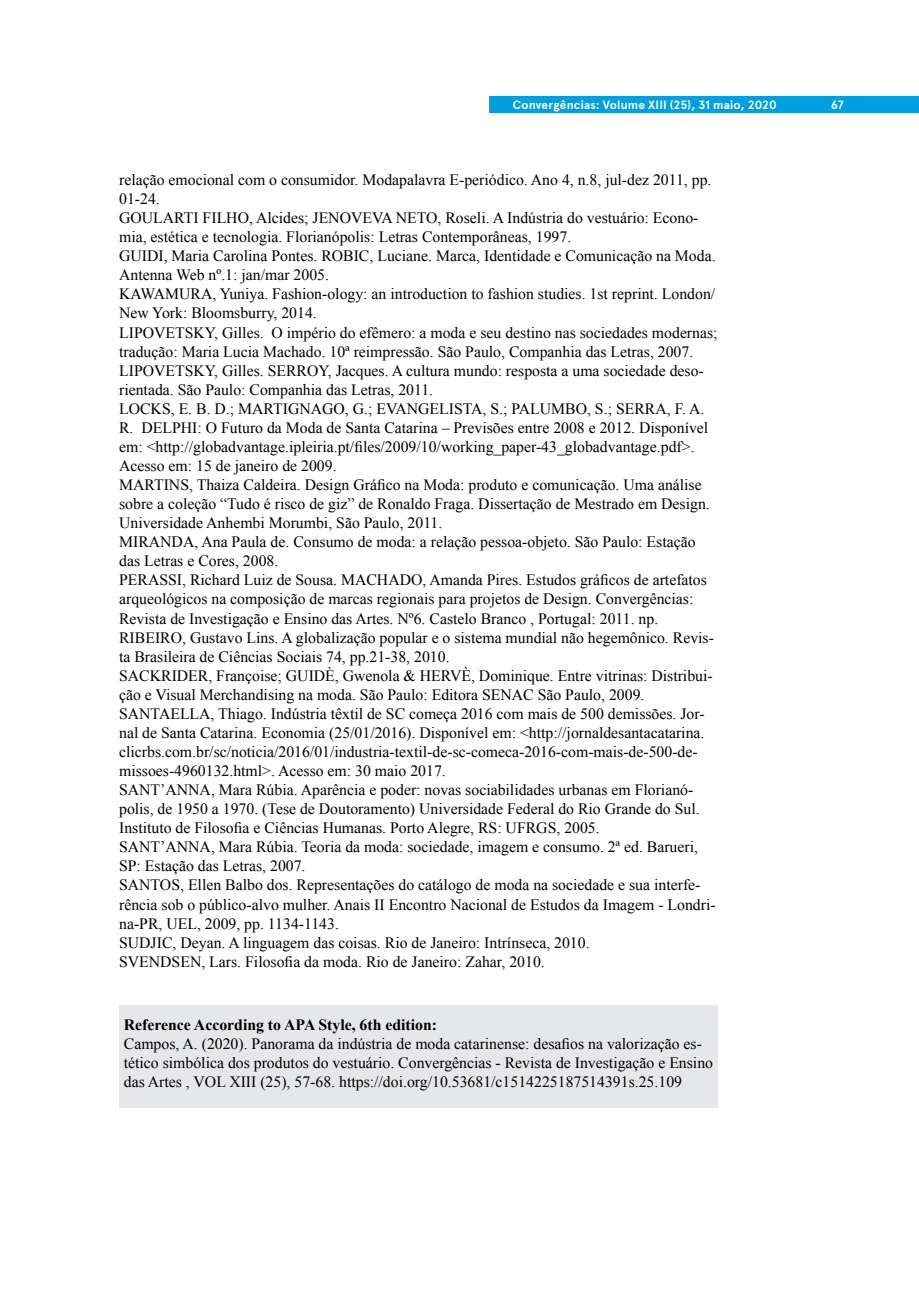
<style>
.page{position:relative;width:919px;height:1289px;background:#fff}
.page>*{position:absolute;margin:0;border:0;box-sizing:border-box;transform-origin:0 0}
.t1{font:15.75px/19px "Times New Roman";color:#000001}
.t2{font:700 15.75px "Times New Roman";color:#000001}
.t3{font:700 12px "Apercu Pro";letter-spacing:.01em;color:#fff}
</style>
<div class="page">
<div style="left:489px;top:96px;width:429px;height:17px;background:#009fe2"></div>
<div style="left:119px;top:1004px;width:598px;height:103px;background:#e6e7e9"></div>
<p class="t3" style="left:512px;top:95px;width:266px">Convergências: Volume XIII (25), 31 maio, 2020</p>
<p class="t3" style="left:830px;top:95px;width:14px">67</p>
<p class="t1" style="left:119px;top:170px;width:600px">relação emocional com o consumidor. Modapalavra E-periódico. Ano 4, n.8, jul-dez 2011, pp.<br>01-24.<br>GOULARTI FILHO, Alcides; JENOVEVA NETO, Roseli. A Indústria do vestuário: Econo&shy;mia, estética e tecnologia. Florianópolis: Letras Contemporâneas, 1997.<br>GUIDI, Maria Carolina Pontes. ROBIC, Luciane. Marca, Identidade e Comunicação na Moda.<br>Antenna Web nº.1: jan/mar 2005.<br>KAWAMURA, Yuniya. Fashion-ology: an introduction to fashion studies. 1st reprint. London/ New York: Bloomsburry, 2014.<br>LIPOVETSKY, Gilles. O império do efêmero: a moda e seu destino nas sociedades modernas; tradução: Maria Lucia Machado. 10ª reimpressão. São Paulo, Companhia das Letras, 2007.<br>LIPOVETSKY, Gilles. SERROY, Jacques. A cultura mundo: resposta a uma sociedade deso&shy;rientada. São Paulo: Companhia das Letras, 2011.<br>LOCKS, E. B. D.; MARTIGNAGO, G.; EVANGELISTA, S.; PALUMBO, S.; SERRA, F. A.<br>R. DELPHI: O Futuro da Moda de Santa Catarina – Previsões entre 2008 e 2012. Disponível em: &lt;http://globadvantage.ipleiria.pt/files/2009/10/working_paper-43_globadvantage.pdf&gt;.<br>Acesso em: 15 de janeiro de 2009.<br>MARTINS, Thaiza Caldeira. Design Gráfico na Moda: produto e comunicação. Uma análise sobre a coleção “Tudo é risco de giz” de Ronaldo Fraga. Dissertação de Mestrado em Design.<br>Universidade Anhembi Morumbi, São Paulo, 2011.<br>MIRANDA, Ana Paula de. Consumo de moda: a relação pessoa-objeto. São Paulo: Estação das Letras e Cores, 2008.<br>PERASSI, Richard Luiz de Sousa. MACHADO, Amanda Pires. Estudos gráficos de artefatos arqueológicos na composição de marcas regionais para projetos de Design. Convergências:<br>Revista de Investigação e Ensino das Artes. Nº6. Castelo Branco , Portugal: 2011. np.<br>RIBEIRO, Gustavo Lins. A globalização popular e o sistema mundial não hegemônico. Revis&shy;ta Brasileira de Ciências Sociais 74, pp.21-38, 2010.<br>SACKRIDER, Françoise; GUIDÈ, Gwenola &amp; HERVÈ, Dominique. Entre vitrinas: Distribui&shy;ção e Visual Merchandising na moda. São Paulo: Editora SENAC São Paulo, 2009.<br>SANTAELLA, Thiago. Indústria têxtil de SC começa 2016 com mais de 500 demissões. Jor&shy;nal de Santa Catarina. Economia (25/01/2016). Disponível em: &lt;http://jornaldesantacatarina. clicrbs.com.br/sc/noticia/2016/01/industria-textil-de-sc-comeca-2016-com-mais-de-500-de&shy;missoes-4960132.html&gt;. Acesso em: 30 maio 2017.<br>SANT’ANNA, Mara Rúbia. Aparência e poder: novas sociabilidades urbanas em Florianó&shy;polis, de 1950 a 1970. (Tese de Doutoramento) Universidade Federal do Rio Grande do Sul.<br>Instituto de Filosofia e Ciências Humanas. Porto Alegre, RS: UFRGS, 2005.<br>SANT’ANNA, Mara Rúbia. Teoria da moda: sociedade, imagem e consumo. 2ª ed. Barueri, SP: Estação das Letras, 2007.<br>SANTOS, Ellen Balbo dos. Representações do catálogo de moda na sociedade e sua interfe&shy;rência sob o público-alvo mulher. Anais II Encontro Nacional de Estudos da Imagem - Londri&shy;na-PR, UEL, 2009, pp. 1134-1143.<br>SUDJIC, Deyan. A linguagem das coisas. Rio de Janeiro: Intrínseca, 2010.<br>SVENDSEN, Lars. Filosofia da moda. Rio de Janeiro: Zahar, 2010.</p>
<p class="t2" style="left:124px;top:1014px;width:315px">Reference According to APA Style, 6th edition:</p>
<p class="t1" style="left:124px;top:1034px;width:590px">Campos, A. (2020). Panorama da indústria de moda catarinense: desafios na valorização es&shy;tético simbólica dos produtos do vestuário. Convergências - Revista de Investigação e Ensino das Artes , VOL XIII (25), 57-68. https://doi.org/10.53681/c1514225187514391s.25.109</p>
</div>
